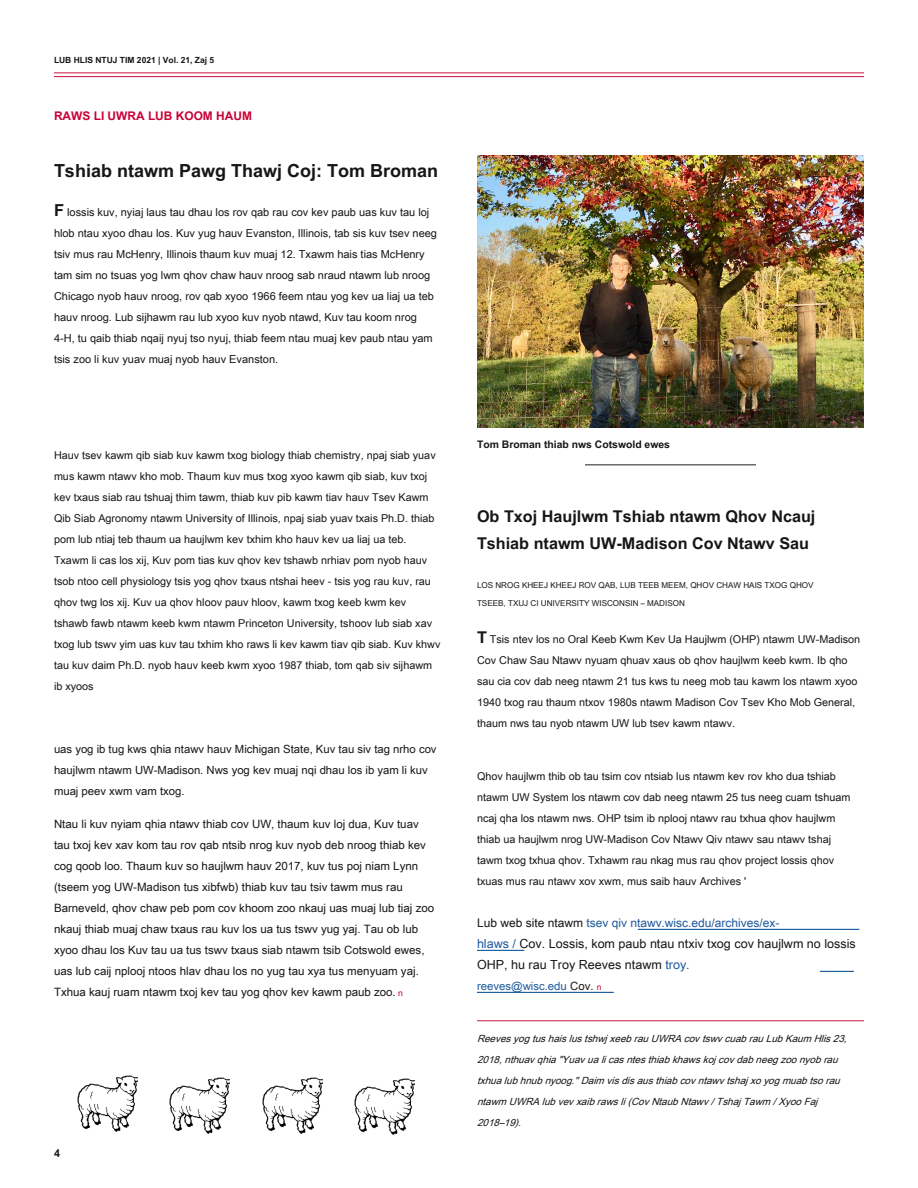
<style>
.page{position:relative;width:918px;height:1188px;background:#fff}
.page>*{position:absolute;margin:0;border:0;box-sizing:border-box;transform-origin:0 0}
.t1{font:700 18px "Arial Unicode MS";color:#171615}
.t2{font:700 16.2px/27px "Arial Unicode MS";color:#171615}
.t3{font:12.6px/21px "Arial Unicode MS";color:#171615}
.t4{font:12px "Arial Unicode MS";color:#1d589b}
.t5{font:700 11.85px "Arial Unicode MS";color:#ca0036}
.t6{font:11.55px/21px "Arial Unicode MS";color:#171615}
.t7{font:11.4px "Arial Unicode MS";color:#1d589b}
.t8{font:11.25px/21px "Arial Unicode MS";color:#171615}
.t9{font:10.95px/21px "Arial Unicode MS";color:#171615}
.t10{font:10.8px/21px "Arial Unicode MS";color:#171615}
.t11{font:700 10.8px "Arial Unicode MS";color:#171615}
.t12{font:700 10.35px "Arial Unicode MS";color:#171615}
.t13{font:italic 9.9px/21px "Arial Unicode MS";color:#171615}
.t14{font:700 8.55px "Arial Unicode MS";color:#171615}
.t15{font:8.1px "Arial Unicode MS";color:#171615}
.s1{font-weight:700;font-size:16.5px}
.s2{font-size:8.55px;color:#ca0036}
.s3{font-weight:700;font-size:16.2px}
.s4{color:#171615}
.s5{color:#1d589b}
</style>
<div class="page">
<hr style="left:54px;top:72px;width:810px;height:1px;background:#cd1141">
<hr style="left:54px;top:76px;width:810px;height:1px;background:#cd1141">
<img style="left:477px;top:156px;width:387px;height:272px">
<hr style="left:585px;top:464px;width:171px;height:1px;background:#231f20">
<hr style="left:638px;top:929px;width:221px;height:1px;background:#175d9e">
<hr style="left:477px;top:950px;width:47px;height:1px;background:#175d9e">
<hr style="left:820px;top:971px;width:34px;height:1px;background:#175d9e">
<hr style="left:477px;top:992px;width:137px;height:1px;background:#175d9e">
<hr style="left:477px;top:1020px;width:387px;height:1px;background:#cd1141">
<img style="left:78px;top:1076px;width:60px;height:56px">
<img style="left:170px;top:1077px;width:60px;height:56px">
<img style="left:262px;top:1077px;width:61px;height:57px">
<img style="left:354px;top:1078px;width:60px;height:57px">
<p class="t14" style="left:54px;top:54px;width:162px">LUB HLIS NTUJ TIM 2021 | Vol. 21, Zaj 5</p>
<p class="t5" style="left:54px;top:107px;width:199px">RAWS LI UWRA LUB KOOM HAUM</p>
<h1 class="t1" style="left:54px;top:158px;width:386px">Tshiab ntawm Pawg Thawj Coj: Tom Broman</h1>
<p class="t9" style="left:54px;top:201px;width:385px"><span class="s1">F</span> lossis kuv, nyiaj laus tau dhau los rov qab rau cov kev paub uas kuv tau loj hlob ntau xyoo dhau los. Kuv yug hauv Evanston, Illinois, tab sis kuv tsev neeg tsiv mus rau McHenry, Illinois thaum kuv muaj 12. Txawm hais tias McHenry tam sim no tsuas yog lwm qhov chaw hauv nroog sab nraud ntawm lub nroog Chicago nyob hauv nroog, rov qab xyoo 1966 feem ntau yog kev ua liaj ua teb hauv nroog. Lub sijhawm rau lub xyoo kuv nyob ntawd, Kuv tau koom nrog 4-H, tu qaib thiab nqaij nyuj tso nyuj, thiab feem ntau muaj kev paub ntau yam tsis zoo li kuv yuav muaj nyob hauv Evanston.</p>
<p class="t10" style="left:54px;top:444px;width:388px">Hauv tsev kawm qib siab kuv kawm txog biology thiab chemistry, npaj siab yuav mus kawm ntawv kho mob. Thaum kuv mus txog xyoo kawm qib siab, kuv txoj kev txaus siab rau tshuaj thim tawm, thiab kuv pib kawm tiav hauv Tsev Kawm Qib Siab Agronomy ntawm University of Illinois, npaj siab yuav txais Ph.D. thiab pom lub ntiaj teb thaum ua haujlwm kev txhim kho hauv kev ua liaj ua teb.<br>Txawm li cas los xij, Kuv pom tias kuv qhov kev tshawb nrhiav pom nyob hauv tsob ntoo cell physiology tsis yog qhov txaus ntshai heev - tsis yog rau kuv, rau qhov twg los xij. Kuv ua qhov hloov pauv hloov, kawm txog keeb kwm kev tshawb fawb ntawm keeb kwm ntawm Princeton University, tshoov lub siab xav txog lub tswv yim uas kuv tau txhim kho raws li kev kawm tiav qib siab. Kuv khwv tau kuv daim Ph.D. nyob hauv keeb kwm xyoo 1987 thiab, tom qab siv sijhawm ib xyoos</p>
<p class="t8" style="left:54px;top:738px;width:384px">uas yog ib tug kws qhia ntawv hauv Michigan State, Kuv tau siv tag nrho cov haujlwm ntawm UW-Madison. Nws yog kev muaj nqi dhau los ib yam li kuv muaj peev xwm vam txog.</p>
<p class="t6" style="left:54px;top:813px;width:382px">Ntau li kuv nyiam qhia ntawv thiab cov UW, thaum kuv loj dua, Kuv tuav tau txoj kev xav kom tau rov qab ntsib nrog kuv nyob deb nroog thiab kev cog qoob loo. Thaum kuv so haujlwm hauv 2017, kuv tus poj niam Lynn (tseem yog UW-Madison tus xibfwb) thiab kuv tau tsiv tawm mus rau Barneveld, qhov chaw peb pom cov khoom zoo nkauj uas muaj lub tiaj zoo nkauj thiab muaj chaw txaus rau kuv los ua tus tswv yug yaj. Tau ob lub xyoo dhau los Kuv tau ua tus tswv txaus siab ntawm tsib Cotswold ewes, uas lub caij nplooj ntoos hlav dhau los no yug tau xya tus menyuam yaj.<br>Txhua kauj ruam ntawm txoj kev tau yog qhov kev kawm paub zoo. <span class="s2">n</span></p>
<p class="t11" style="left:54px;top:1145px;width:8px">4</p>
<p class="t12" style="left:477px;top:437px;width:195px">Tom Broman thiab nws Cotswold ewes</p>
<h2 class="t2" style="left:477px;top:502px;width:340px">Ob Txoj Haujlwm Tshiab ntawm Qhov Ncauj<br>Tshiab ntawm UW-Madison Cov Ntawv Sau</h2>
<p class="t15" style="left:477px;top:579px;width:338px">LOS NROG KHEEJ KHEEJ ROV QAB, LUB TEEB MEEM, QHOV CHAW HAIS TXOG QHOV</p>
<p class="t15" style="left:477px;top:597px;width:209px">TSEEB, TXUJ CI UNIVERSITY WISCONSIN – MADISON</p>
<p class="t10" style="left:477px;top:628px;width:385px"><span class="s3">T</span> Tsis ntev los no Oral Keeb Kwm Kev Ua Haujlwm (OHP) ntawm UW-Madison Cov Chaw Sau Ntawv nyuam qhuav xaus ob qhov haujlwm keeb kwm. Ib qho sau cia cov dab neeg ntawm 21 tus kws tu neeg mob tau kawm los ntawm xyoo 1940 txog rau thaum ntxov 1980s ntawm Madison Cov Tsev Kho Mob General, thaum nws tau nyob ntawm UW lub tsev kawm ntawv.</p>
<p class="t10" style="left:477px;top:765px;width:375px">Qhov haujlwm thib ob tau tsim cov ntsiab lus ntawm kev rov kho dua tshiab ntawm UW System los ntawm cov dab neeg ntawm 25 tus neeg cuam tshuam ncaj qha los ntawm nws. OHP tsim ib nplooj ntawv rau txhua qhov haujlwm thiab ua haujlwm nrog UW-Madison Cov Ntawv Qiv ntawv sau ntawv tshaj tawm txog txhua qhov. Txhawm rau nkag mus rau qhov project lossis qhov txuas mus rau ntawv xov xwm, mus saib hauv Archives '</p>
<p class="t4" style="left:477px;top:914px;width:304px"><span class="s4">Lub web site ntawm</span> tsev qiv ntawv.wisc.edu/archives/ex-</p>
<p class="t3" style="left:477px;top:932px;width:380px"><span class="s5">hlaws /</span> Cov. Lossis, kom paub ntau ntxiv txog cov haujlwm no lossis<br>OHP, hu rau Troy Reeves ntawm <span class="s5">troy.</span></p>
<p class="t7" style="left:477px;top:977px;width:126px">reeves@wisc.edu <span class="s4">Cov.</span> <span class="s2">n</span></p>
<p class="t13" style="left:477px;top:1028px;width:375px">Reevesyogtushaislustshwj xeebrauUWRAcovtswvcuabrauLubKaum Hlis23, 2018,nthuavqhia"Yuavualicasntesthiabkhawskoj covdabneegzoonyobrau txhualubhnubnyoog."Daim visdisausthiabcovntawvtshaj xoyogmuabtsorau ntawm UWRAlubvevxaibrawsli(CovNtaubNtawv/Tshaj Tawm /XyooFaj 2018–19).</p>
</div>
